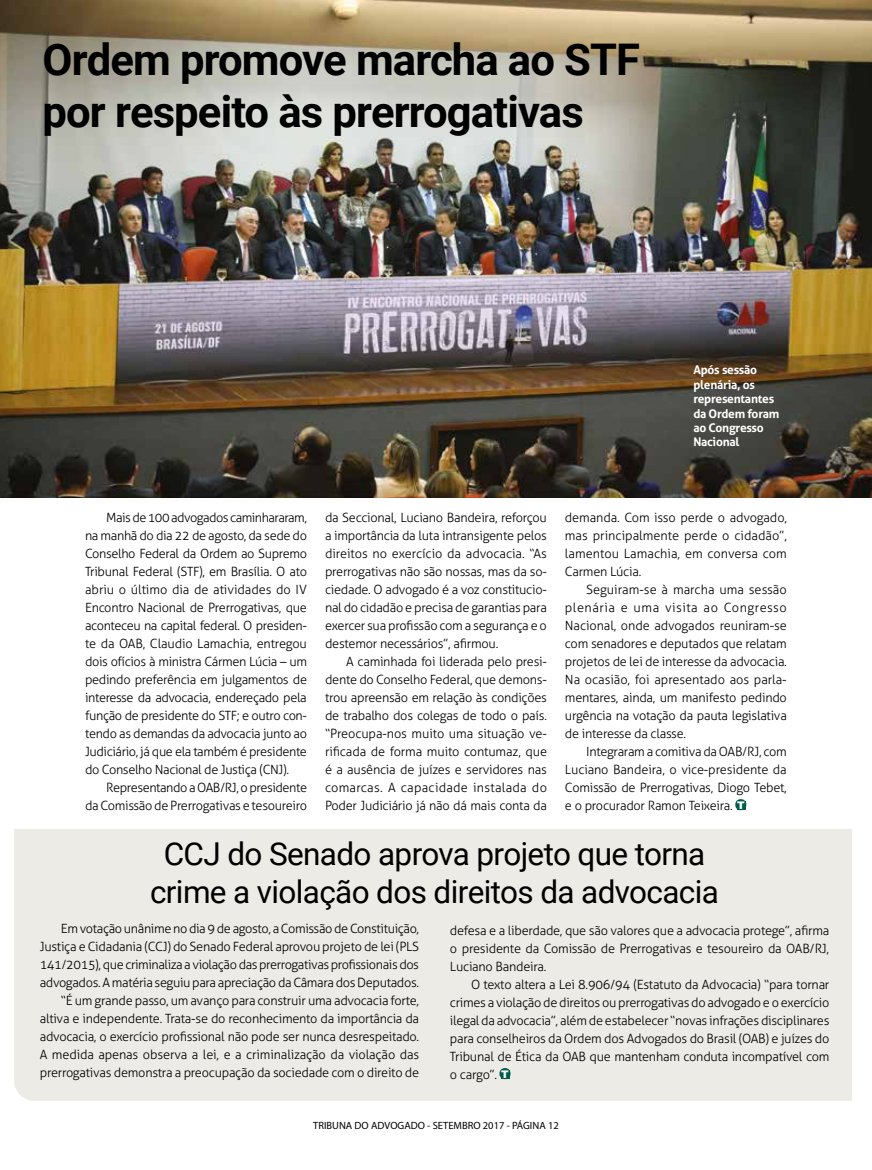
<style>
.page{position:relative;width:872px;height:1170px;background:#fff}
.page>*{position:absolute;margin:0;border:0;box-sizing:border-box;transform-origin:0 0}
.t1{font:700 43.65px/52.3px "Roboto";letter-spacing:-.02em;color:#000}
.t2{font:31.5px/37.8px "Roboto";letter-spacing:-.02em;color:#000;text-align:center}
.t3{font:300 12.75px/18px "Aller";letter-spacing:-.02em;color:#000;text-align:justify}
.t4{font:700 12px/14.4px "Aller";letter-spacing:-.02em;color:#fff}
.t5{font:10.5px "Myriad Pro";color:#000}
.s1{font-family:"Arial";font-weight:900;font-size:10.5px;color:#fff}
</style>
<div class="page">
<div style="left:14px;top:829px;width:838px;height:271px;background:#ecebe6"></div>
<img style="left:0;top:0;width:872px;height:497px">
<svg style="left:735px;top:799px;width:11px;height:11px"></svg>
<div style="left:737px;top:801px;width:9px;height:8px;background:#005d4c"></div>
<svg style="left:499px;top:1067px;width:11px;height:12px"></svg>
<div style="left:501px;top:1069px;width:9px;height:9px;background:#005d4c"></div>
<h1 class="t1" style="left:43px;top:31px;width:599px">Ordem promove marcha ao STF por respeito às prerrogativas</h1>
<p class="t4" style="left:693px;top:363px;width:88px">Após sessão plenária, os representantes da Ordem foram ao Congresso<br>Nacional</p>
<p class="t3" style="left:325px;top:508px;width:223px">da Seccional, Luciano Bandeira, reforçou a importância da luta intransigente pelos direitos no exercício da advocacia. “As prerrogativas não são nossas, mas da so&shy;ciedade. O advogado é a voz constitucio&shy;nal do cidadão e precisa de garantias para exercer sua profissão com a segurança e o destemor necessários”, afirmou.</p>
<p class="t3" style="left:325px;top:652px;width:223px;text-indent:21px">A caminhada foi liderada pelo presi&shy;dente do Conselho Federal, que demons&shy;trou apreensão em relação às condições de trabalho dos colegas de todo o país. “Preocupa-nos muito uma situação ve&shy;rificada de forma muito contumaz, que é a ausência de juízes e servidores nas comarcas. A capacidade instalada do Poder Judiciário já não dá mais conta da</p>
<p class="t3" style="left:85px;top:508px;width:223px;text-indent:21px">Mais de 100 advogados caminhararam, na manhã do dia 22 de agosto, da sede do Conselho Federal da Ordem ao Supremo Tribunal Federal (STF), em Brasília. O ato abriu o último dia de atividades do IV Encontro Nacional de Prerrogativas, que aconteceu na capital federal. O presiden&shy;te da OAB, Claudio Lamachia, entregou dois ofícios à ministra Cármen Lúcia – um pedindo preferência em julgamentos de interesse da advocacia, endereçado pela função de presidente do STF; e outro con&shy;tendo as demandas da advocacia junto ao Judiciário, já que ela também é presidente do Conselho Nacional de Justiça (CNJ).</p>
<p class="t3" style="left:85px;top:778px;width:223px;text-align:right">Representando a OAB/RJ, o presidente<br>da Comissão de Prerrogativas e tesoureiro</p>
<p class="t3" style="left:565px;top:508px;width:223px">demanda. Com isso perde o advogado, mas principalmente perde o cidadão”, lamentou Lamachia, em conversa com Carmen Lúcia.</p>
<p class="t3" style="left:565px;top:580px;width:223px;text-indent:21px">Seguiram-se à marcha uma sessão plenária e uma visita ao Congresso Nacional, onde advogados reuniram-se com senadores e deputados que relatam projetos de lei de interesse da advocacia.<br>Na ocasião, foi apresentado aos parla&shy;mentares, ainda, um manifesto pedindo urgência na votação da pauta legislativa de interesse da classe.</p>
<p class="t3" style="left:565px;top:742px;width:223px;text-indent:21px">Integraram a comitiva da OAB/RJ, com Luciano Bandeira, o vice-presidente da Comissão de Prerrogativas, Diogo Tebet, e o procurador Ramon Teixeira. <span class="s1">T</span></p>
<h2 class="t2" style="left:150px;top:834px;width:570px">CCJ do Senado aprova projeto que torna crime a violação dos direitos da advocacia</h2>
<p class="t3" style="left:40px;top:919px;width:381px;text-align:right">Em votação unânime no dia 9 de agosto, a Comissão de Constituição, Justiça e Cidadania (CCJ) do Senado Federal aprovou projeto de lei (PLS 141/2015), que criminaliza a violação das prerrogativas profissionais dos advogados. A matéria seguiu para apreciação da Câmara dos Deputados. “É um grande passo, um avanço para construir uma advocacia forte, altiva e independente. Trata-se do reconhecimento da importância da advocacia, o exercício profissional não pode ser nunca desrespeitado.<br>A medida apenas observa a lei, e a criminalização da violação das prerrogativas demonstra a preocupação da sociedade com o direito de</p>
<p class="t3" style="left:450px;top:921px;width:381px">defesa e a liberdade, que são valores que a advocacia protege”, afirma o presidente da Comissão de Prerrogativas e tesoureiro da OAB/RJ, Luciano Bandeira.</p>
<p class="t3" style="left:450px;top:975px;width:381px;text-indent:21px">O texto altera a Lei 8.906/94 (Estatuto da Advocacia) “para tornar crimes a violação de direitos ou prerrogativas do advogado e o exercício ilegal da advocacia”, além de estabelecer “novas infrações disciplinares para conselheiros da Ordem dos Advogados do Brasil (OAB) e juízes do Tribunal de Ética da OAB que mantenham conduta incompatível com o cargo”. <span class="s1">T</span></p>
<p class="t5" style="left:313px;top:1118px;width:247px">TRIBUNA DO ADVOGADO - SETEMBRO 2017 - PÁGINA 12</p>
</div>
